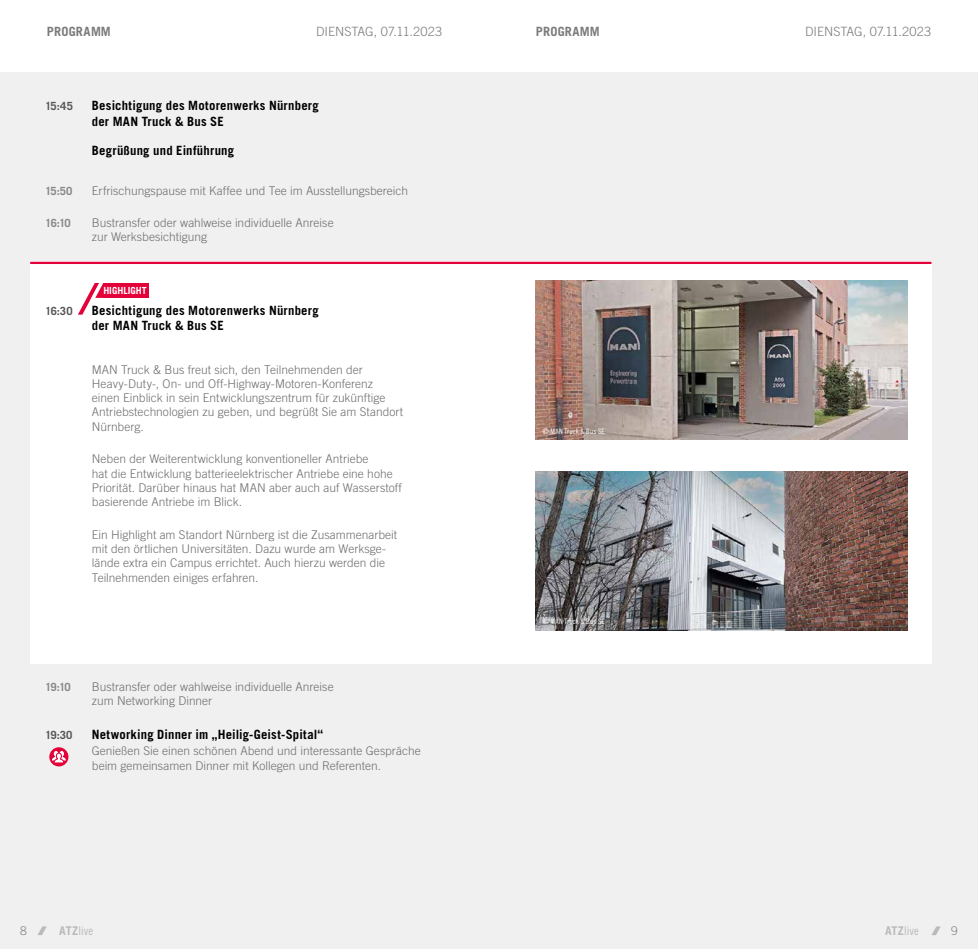
<style>
.page{position:relative;width:978px;height:949px;background:#fff}
.page>*{position:absolute;margin:0;border:0;box-sizing:border-box;transform-origin:0 0}
.t1{font:700 12.75px/15.8px "Trade Gothic LT Std";letter-spacing:.015em;color:#000}
.t2{font:300 12.75px "Trade Gothic LT Std";letter-spacing:-.005em;color:#7a7b7a}
.t3{font:700 12.75px "Trade Gothic LT Std";letter-spacing:.015em;color:#7a7b7a}
.t4{font:300 12px/14.2px "Trade Gothic LT Std";color:#6e6e6e}
.t5{font:12px "Trade Gothic LT Std Cn 18";letter-spacing:.005em;color:#b9baba}
.t6{font:300 12px "Trade Gothic LT Std";color:#868786}
.t7{font:700 11.25px "Trade Gothic LT Std";letter-spacing:-.055em;color:#868786}
.t8{font:700 11.25px "Trade Gothic LT Std";letter-spacing:-.025em;color:#565655}
.t9{font:700 9.75px "Trade Gothic LT Std";color:#fff}
.t10{font:7.5px "Trade Gothic LT Std Cn 18";letter-spacing:.015em;color:#fff}
.s1{font-family:"Trade Gothic LT Std";font-weight:700}
</style>
<div class="page">
<div style="left:0;top:72px;width:978px;height:876px;background:#f0f0f0"></div>
<svg style="left:932px;top:926px;width:9px;height:8px"></svg>
<svg style="left:38px;top:926px;width:9px;height:8px"></svg>
<div style="left:30px;top:261px;width:901px;height:402px;background:#fff"></div>
<hr style="left:30px;top:262px;width:901px;height:2px;background:#e40039">
<svg style="left:78px;top:283px;width:25px;height:31px"></svg>
<div style="left:103px;top:283px;width:46px;height:15px;background:#e40039"></div>
<img style="left:536px;top:281px;width:371px;height:158px">
<img style="left:536px;top:471px;width:371px;height:159px">
<svg style="left:49px;top:747px;width:19px;height:19px"></svg>
<svg style="left:52px;top:750px;width:14px;height:13px"></svg>
<p class="t3" style="left:47px;top:24px;width:66px">PROGRAMM</p>
<p class="t2" style="left:316px;top:24px;width:128px">DIENSTAG, 07.11.2023</p>
<p class="t3" style="left:536px;top:24px;width:66px">PROGRAMM</p>
<p class="t2" style="left:805px;top:24px;width:128px">DIENSTAG, 07.11.2023</p>
<p class="t8" style="left:45px;top:99px;width:29px">15:45</p>
<p class="t1" style="left:92px;top:98px;width:229px">Besichtigung des Motorenwerks Nürnberg der MAN Truck &amp; Bus SE</p>
<p class="t1" style="left:92px;top:142px;width:144px">Begrüßung und Einführung</p>
<p class="t7" style="left:45px;top:184px;width:29px">15:50</p>
<p class="t4" style="left:92px;top:183px;width:318px">Erfrischungspause mit Kaffee und Tee im Ausstellungsbereich</p>
<p class="t7" style="left:45px;top:216px;width:27px">16:10</p>
<p class="t4" style="left:92px;top:215px;width:243px">Bustransfer oder wahlweise individuelle Anreise zur Werksbesichtigung</p>
<p class="t9" style="left:103px;top:284px;width:45px">HIGHLIGHT</p>
<p class="t8" style="left:45px;top:303px;width:29px">16:30</p>
<p class="t1" style="left:92px;top:302px;width:229px">Besichtigung des Motorenwerks Nürnberg der MAN Truck &amp; Bus SE</p>
<p class="t4" style="left:92px;top:362px;width:313px">MAN Truck &amp; Bus freut sich, den Teilnehmenden der Heavy-Duty-, On- und Off-Highway-Motoren-Konferenz einen Einblick in sein Entwicklungszentrum für zukünftige Antriebstechnologien zu geben, und begrüßt Sie am Standort Nürnberg.</p>
<p class="t4" style="left:92px;top:451px;width:312px">Neben der Weiterentwicklung konventioneller Antriebe<br>hat die Entwicklung batterieelektrischer Antriebe eine hohe Priorität. Darüber hinaus hat MAN aber auch auf Wasserstoff basierende Antriebe im Blick.</p>
<p class="t4" style="left:92px;top:527px;width:307px">Ein Highlight am Standort Nürnberg ist die Zusammenarbeit mit den örtlichen Universitäten. Dazu wurde am Werksge&shy;lände extra ein Campus errichtet. Auch hierzu werden die Teilnehmenden einiges erfahren.</p>
<p class="t7" style="left:45px;top:679px;width:27px">19:10</p>
<p class="t4" style="left:92px;top:678px;width:243px">Bustransfer oder wahlweise individuelle Anreise zum Networking Dinner</p>
<p class="t8" style="left:45px;top:727px;width:29px">19:30</p>
<p class="t1" style="left:92px;top:726px;width:233px">Networking Dinner im „Heilig-Geist-Spital“</p>
<p class="t4" style="left:92px;top:743px;width:330px">Genießen Sie einen schönen Abend und interessante Gespräche beim gemeinsamen Dinner mit Kollegen und Referenten.</p>
<p class="t10" style="left:543px;top:426px;width:64px">© MAN Truck &amp; Bus SE</p>
<p class="t10" style="left:543px;top:616px;width:64px">© MAN Truck &amp; Bus SE</p>
<p class="t6" style="left:20px;top:923px;width:8px">8</p>
<p class="t5" style="left:59px;top:923px;width:35px"><span class="s1">ATZ</span>live</p>
<p class="t5" style="left:885px;top:923px;width:35px"><span class="s1">ATZ</span>live</p>
<p class="t6" style="left:951px;top:923px;width:8px">9</p>
</div>
